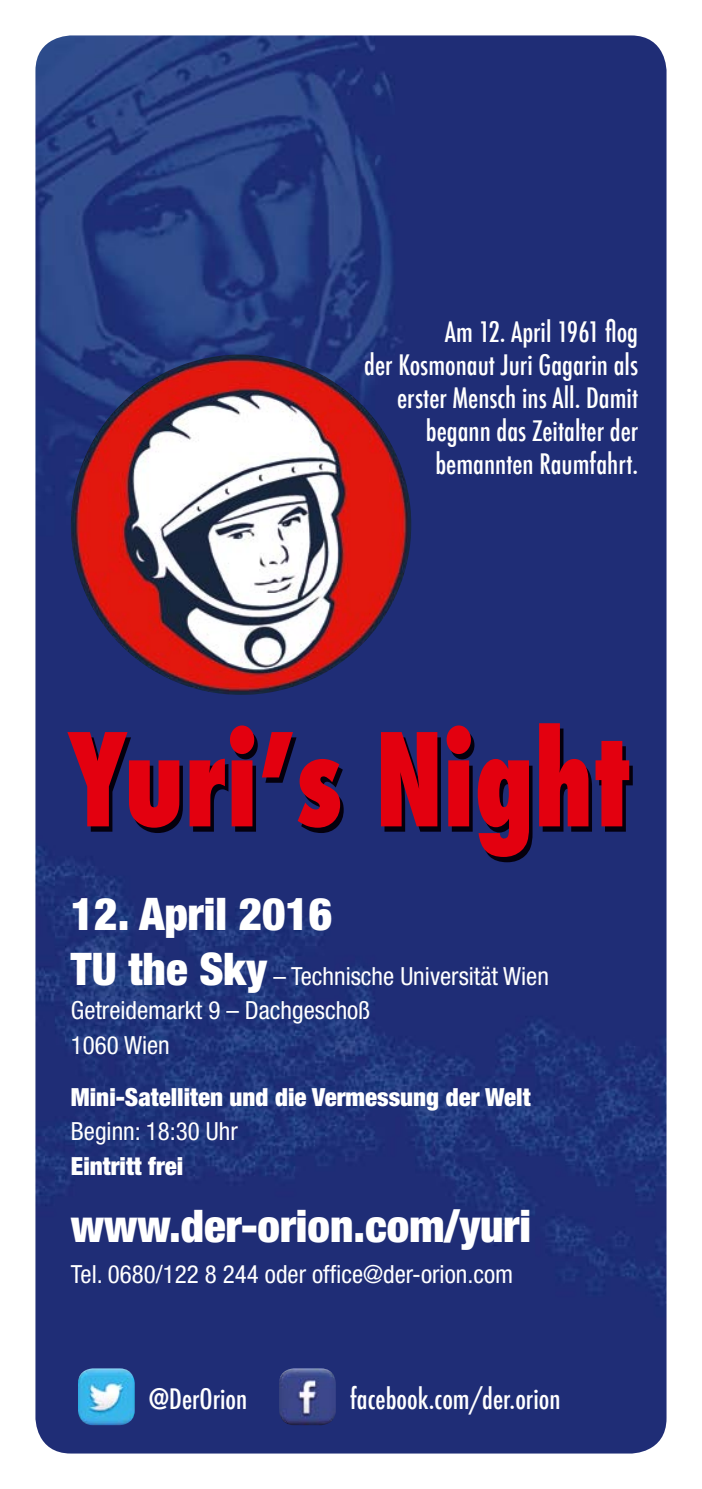
<style>
.page{position:relative;width:702px;height:1489px;background:#fff}
.page>*{position:absolute;margin:0;border:0;box-sizing:border-box;transform-origin:0 0}
.t1{font:800 condensed 125px "Futura";letter-spacing:.005em;color:#e3000f;scale:.85 1}
.t2{font:900 condensed 45px "Helvetica Neue";color:#fff}
.t3{font:500 condensed 27.5px/33px "Futura";color:#fff;text-align:right}
.t4{font:condensed 25px/34.5px "Helvetica Neue";color:#fff}
.t5{font:900 condensed 25px "Helvetica Neue";color:#fff}
.s1{font-weight:900;font-size:45px}
</style>
<div class="page">
<img style="left:35px;top:35px;width:631px;height:1418px">
<img style="left:71px;top:354px;width:340px;height:340px;border-radius:170px">
<img style="left:78px;top:1368px;width:57px;height:56px">
<img style="left:279px;top:1368px;width:57px;height:56px">
<p class="t3" style="left:364px;top:315px;width:275px">Am 12. April 1961 flog<br>der Kosmonaut Juri Gagarin als erster Mensch ins All. Damit begann das Zeitalter der bemannten Raumfahrt.</p>
<h1 class="t1" style="left:67px;top:694px;width:663px">Yuri’s Night</h1>
<h2 class="t2" style="left:71px;top:886px;width:263px">12. April 2016</h2>
<p class="t4" style="left:71px;top:958px;width:479px"><span class="s1">TU the Sky</span> – Technische Universität Wien<br>Getreidemarkt 9 – Dachgeschoß<br>1060 Wien</p>
<p class="t5" style="left:71px;top:1081px;width:461px">Mini-Satelliten und die Vermessung der Welt</p>
<p class="t4" style="left:71px;top:1114px;width:168px">Beginn: 18:30 Uhr</p>
<p class="t5" style="left:71px;top:1150px;width:114px">Eintritt frei</p>
<h2 class="t2" style="left:71px;top:1198px;width:461px">www.der-orion.com/yuri</h2>
<p class="t4" style="left:71px;top:1256px;width:444px">Tel. 0680/122 8 244 oder office@der-orion.com</p>
<p class="t3" style="left:149px;top:1382px;width:100px">@DerOrion</p>
<p class="t3" style="left:350px;top:1382px;width:212px">facebook.com/der.orion</p>
</div>
